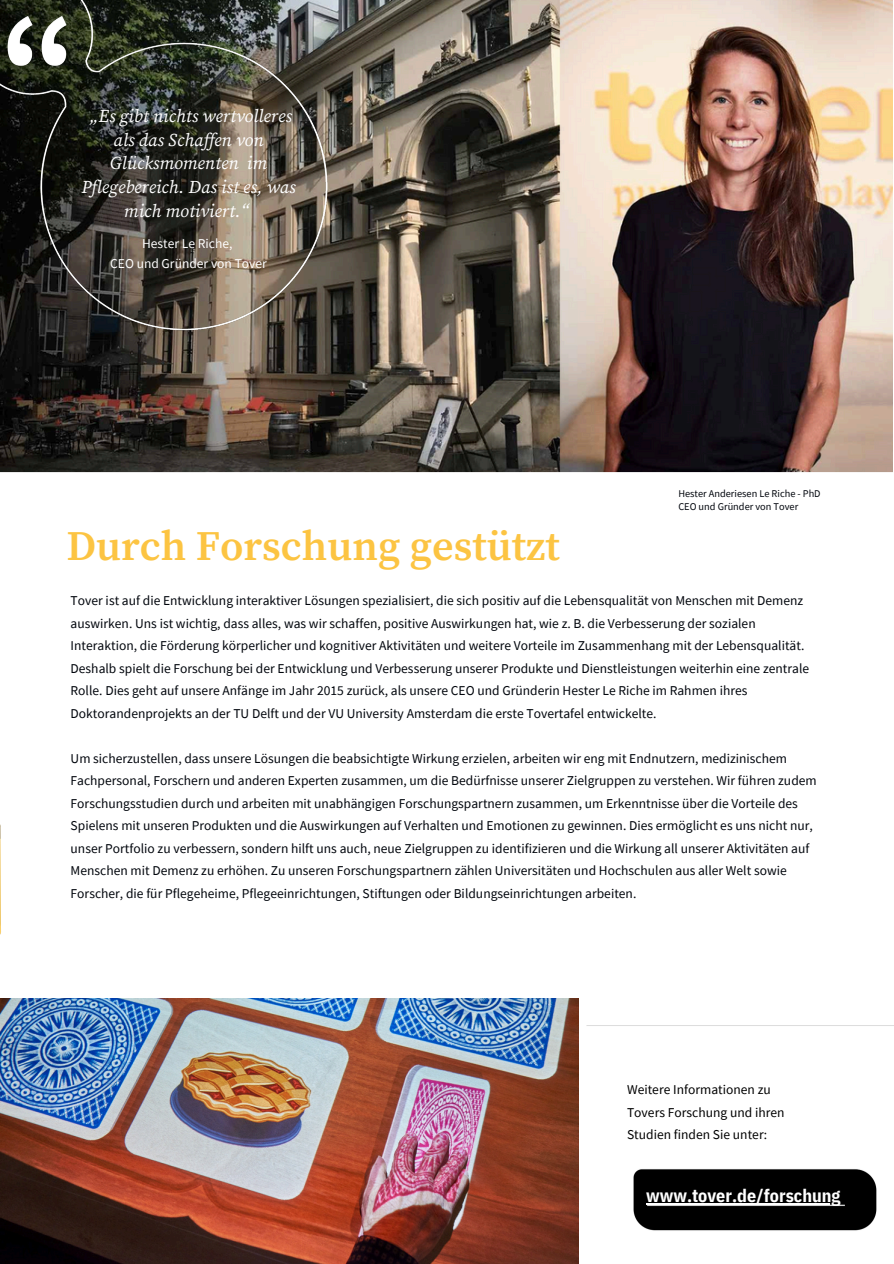
<style>
.page{position:relative;width:894px;height:1264px;background:#fff}
.page>*{position:absolute;margin:0;border:0;box-sizing:border-box;transform-origin:0 0}
.t1{font:600 42px "Source Serif Pro";color:#fcc442}
.t2{font:italic 18px/23.7px "Source Serif Pro";color:#fff;text-align:center}
.t3{font:700 18px "IBM Plex Sans Cond";color:#fff}
.t4{font:13.5px/22.5px "Source Sans Pro";color:#01050c}
.t5{font:13.5px/22.5px "Source Sans Pro";color:#000}
.t6{font:13.5px/20.2px "Source Sans Pro";color:#fff;text-align:center}
.t7{font:10.35px "Source Sans Pro";color:#01050c}
</style>
<div class="page">
<img style="left:0;top:0;width:892px;height:472px">
<img style="left:0;top:998px;width:578px;height:264px">
<img style="left:0;top:824px;width:1px;height:111px">
<img style="left:0;top:0;width:335px;height:338px">
<img style="left:586px;top:1025px;width:307px;height:206px">
<hr style="left:646px;top:1203px;width:194px;height:1px;background:#fff">
<p class="t2" style="left:81px;top:105px;width:216px">„Es gibt nichts wertvolleres als das Schaf en von<br>Glücksmomenten im<br>Pflegebereich. Das ist es, was mich motiviert.“</p>
<h4 class="t6" style="left:110px;top:233px;width:158px">Hester Le Riche,<br>CEO und Gründer von Tover</h4>
<h4 class="t1" style="left:66px;top:521px;width:494px">Durch Forschung gestützt</h4>
<p class="t7" style="left:678px;top:486px;width:144px">Hester Anderiesen Le Riche - PhD</p>
<p class="t7" style="left:678px;top:500px;width:121px">CEO und Gründer von Tover</p>
<p class="t4" style="left:71px;top:589px;width:739px">Tover ist auf die Entwicklung interaktiver Lösungen spezialisiert, die sich positiv auf die Lebensqualität von Menschen mit Demenz auswirken. Uns ist wichtig, dass alles, was wir schaffen, positive Auswirkungen hat, wie z. B. die Verbesserung der sozialen Interaktion, die Förderung körperlicher und kognitiver Aktivitäten und weitere Vorteile im Zusammenhang mit der Lebensqualität.<br>Deshalb spielt die Forschung bei der Entwicklung und Verbesserung unserer Produkte und Dienstleistungen weiterhin eine zentrale Rolle. Dies geht auf unsere Anfänge im Jahr 2015 zurück, als unsere CEO und Gründerin Hester Le Riche im Rahmen ihres Doktorandenprojekts an der TU Delft und der VU University Amsterdam die erste Tovertafel entwickelte.</p>
<p class="t4" style="left:71px;top:746px;width:747px">Um sicherzustellen, dass unsere Lösungen die beabsichtigte Wirkung erzielen, arbeiten wir eng mit Endnutzern, medizinischem Fachpersonal, Forschern und anderen Experten zusammen, um die Bedürfnisse unserer Zielgruppen zu verstehen. Wir führen zudem Forschungsstudien durch und arbeiten mit unabhängigen Forschungspartnern zusammen, um Erkenntnisse über die Vorteile des Spielens mit unseren Produkten und die Auswirkungen auf Verhalten und Emotionen zu gewinnen. Dies ermöglicht es uns nicht nur, unser Portfolio zu verbessern, sondern hilft uns auch, neue Zielgruppen zu identifizieren und die Wirkung all unserer Aktivitäten auf Menschen mit Demenz zu erhöhen. Zu unseren Forschungspartnern zählen Universitäten und Hochschulen aus aller Welt sowie Forscher, die für Pflegeheime, Pflegeeinrichtungen, Stiftungen oder Bildungseinrichtungen arbeiten.</p>
<h3 class="t5" style="left:627px;top:1078px;width:159px">Weitere Informationen zu<br>Tovers Forschung und ihren<br>Studien finden Sie unter:</h3>
<h1 class="t3" style="left:646px;top:1183px;width:196px">www.tover.de/forschung</h1>
</div>
